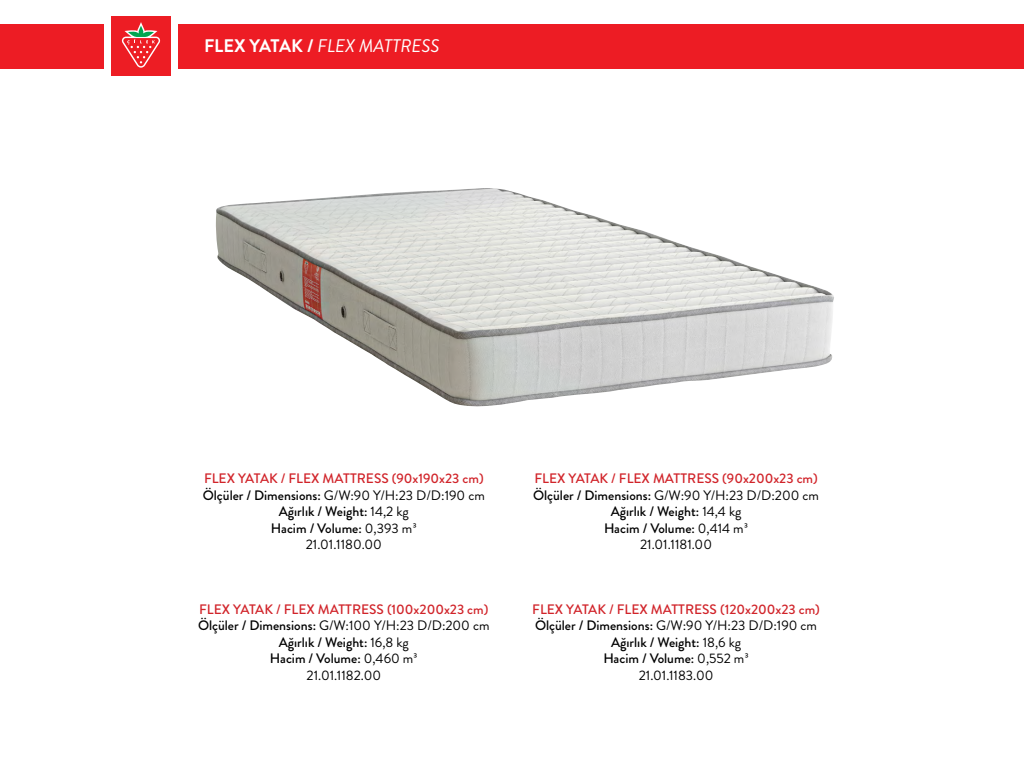
<style>
.page{position:relative;width:1024px;height:768px;background:#fff}
.page>*{position:absolute;margin:0;border:0;box-sizing:border-box;transform-origin:0 0}
.t1{font:italic 18.2px "Brandon Grotesque";color:#fff}
.t2{font:500 13.7px/16.5px "Brandon Grotesque";color:#000;text-align:center}
.t3{font:13.7px/16.5px "Brandon Grotesque";color:#000;text-align:center}
.s1{font-weight:700;font-style:normal}
.s2{color:#d1242a}
.s3{font-weight:400}
.s4{font-weight:500;color:#d1242a}
.s5{font-weight:500}
</style>
<div class="page">
<div style="left:0;top:24px;width:104px;height:45px;background:#ed1c24"></div>
<div style="left:178px;top:24px;width:846px;height:45px;background:#ed1c24"></div>
<div style="left:111px;top:16px;width:60px;height:60px;background:#ed1d24"></div>
<svg style="left:122px;top:22px;width:38px;height:46px"></svg>
<img style="left:215px;top:188px;width:619px;height:219px">
<h1 class="t1" style="left:204px;top:33px;width:237px"><span class="s1">FLEX YATAK /</span> FLEX MATTRESS</h1>
<p class="t2" style="left:203px;top:470px;width:283px"><span class="s2">FLEX YATAK / FLEX MATTRESS (90x190x23 cm)<br></span>Ölçüler / Dimensions: <span class="s3">G/W:90 Y/H:23 D/D:190 cm<br></span>Ağırlık / Weight: <span class="s3">14,2 kg<br></span>Hacim / Volume: <span class="s3">0,393 m3<br>21.01.1180.00</span></p>
<p class="t2" style="left:533px;top:470px;width:287px"><span class="s2">FLEX YATAK / FLEX MATTRESS (90x200x23 cm)<br></span>Ölçüler / Dimensions: <span class="s3">G/W:90 Y/H:23 D/D:200 cm<br></span>Ağırlık / Weight: <span class="s3">14,4 kg<br></span>Hacim / Volume: <span class="s3">0,414 m3<br>21.01.1181.00</span></p>
<p class="t3" style="left:198px;top:601px;width:293px"><span class="s4">FLEX YATAK / FLEX MATTRESS (100x200x23 cm)<br></span><span class="s5">Ölçüler / Dimensions:</span> G/W:100 Y/H:23 D/D:200 cm<br><span class="s5">Ağırlık / Weight:</span> 16,8 kg<br><span class="s5">Hacim / Volume:</span> 0,460 m3<br>21.01.1182.00</p>
<p class="t2" style="left:532px;top:601px;width:289px"><span class="s2">FLEX YATAK / FLEX MATTRESS (120x200x23 cm)<br></span>Ölçüler / Dimensions: <span class="s3">G/W:90 Y/H:23 D/D:190 cm<br></span>Ağırlık / Weight: <span class="s3">18,6 kg<br></span>Hacim / Volume: <span class="s3">0,552 m3<br>21.01.1183.00</span></p>
</div>
